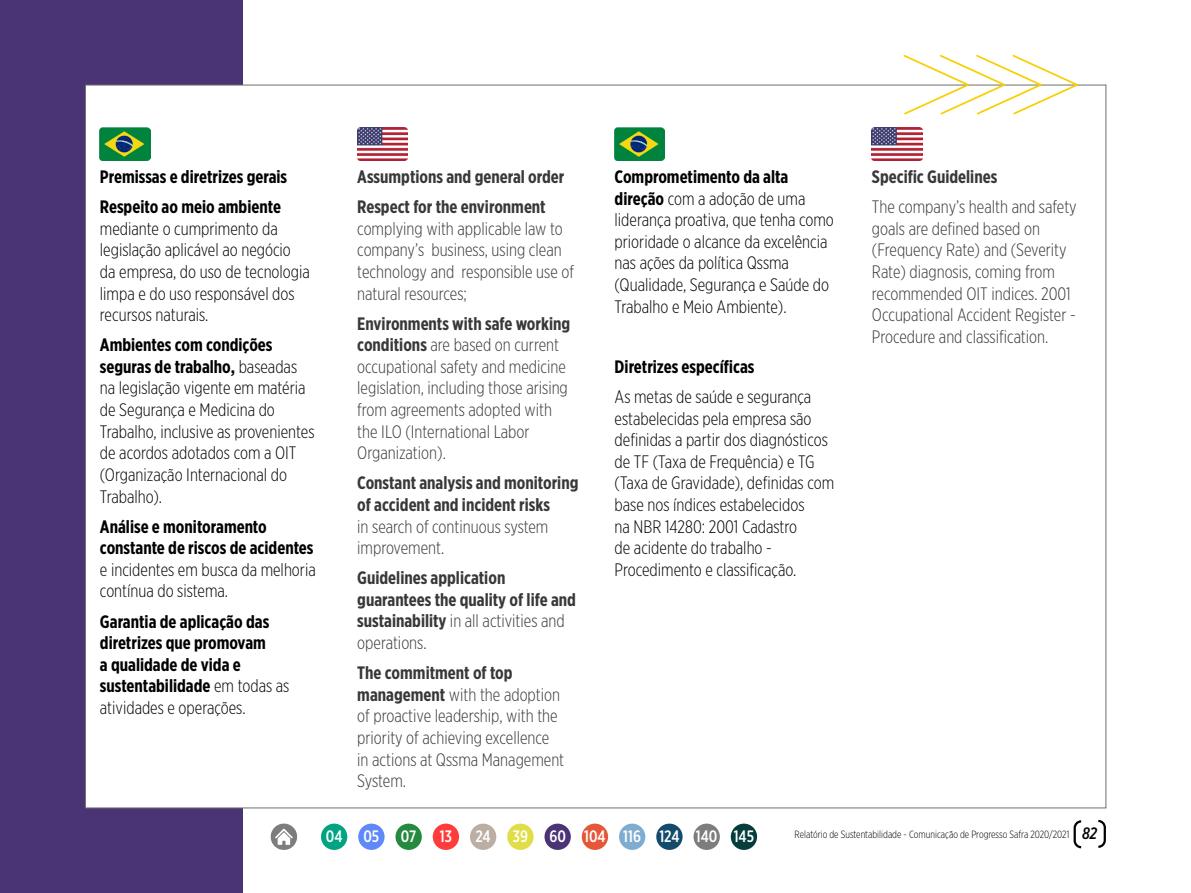
<style>
.page{position:relative;width:1191px;height:893px;background:#fff}
.page>*{position:absolute;margin:0;border:0;box-sizing:border-box;transform-origin:0 0}
.t1{font:300 18px/21.6px "Gotham X Narrow";color:#000}
.t2{font:300 18px/21.6px "Gotham X Narrow";color:#383838}
.t3{font:700 18px/21.6px "Gotham X Narrow";color:#000}
.t4{font:700 18px/21.6px "Gotham X Narrow";color:#383838}
.t5{font:500 16.5px "Gotham X Narrow";color:#fff}
.t6{font:300 10.5px "Gotham X Narrow";color:#000}
.s1{font-weight:700}
.s2{font-weight:300}
.s3{font-weight:500;font-style:italic;font-size:16.5px}
</style>
<div class="page">
<div style="left:321px;top:824px;width:26px;height:26px;background:#00a382;border-radius:50%"></div>
<div style="left:358px;top:824px;width:26px;height:26px;background:#5f88fa;border-radius:50%"></div>
<div style="left:395px;top:824px;width:27px;height:26px;background:#258a40;border-radius:50%"></div>
<div style="left:433px;top:824px;width:26px;height:26px;background:#ff3b3b;border-radius:50%"></div>
<div style="left:470px;top:824px;width:26px;height:26px;background:#bdaea3;border-radius:50%"></div>
<div style="left:507px;top:824px;width:26px;height:26px;background:#e0de48;border-radius:50%"></div>
<div style="left:544px;top:824px;width:27px;height:26px;background:#4a3475;border-radius:50%"></div>
<div style="left:582px;top:824px;width:26px;height:26px;background:#e65737;border-radius:50%"></div>
<div style="left:619px;top:824px;width:26px;height:26px;background:#7fadd1;border-radius:50%"></div>
<div style="left:656px;top:824px;width:26px;height:26px;background:#144a6b;border-radius:50%"></div>
<div style="left:693px;top:824px;width:27px;height:26px;background:#7e7d7e;border-radius:50%"></div>
<div style="left:731px;top:824px;width:26px;height:26px;background:#043d3b;border-radius:50%"></div>
<div style="left:0;top:0;width:242px;height:893px;background:#4a3475"></div>
<div style="left:85px;top:85px;width:1021px;height:723px;background:#fff"></div>
<svg style="left:903px;top:55px;width:175px;height:60px"></svg>
<img style="left:100px;top:128px;width:50px;height:33px">
<img style="left:614px;top:128px;width:51px;height:33px">
<img style="left:357px;top:128px;width:50px;height:33px">
<img style="left:872px;top:128px;width:50px;height:33px">
<svg style="left:271px;top:824px;width:26px;height:26px"></svg>
<svg style="left:1073px;top:819px;width:33px;height:30px"></svg>
<p class="t3" style="left:100px;top:162px;width:189px;line-height:30.2px">Premissas e diretrizes gerais<br>Respeito ao meio ambiente</p>
<p class="t1" style="left:100px;top:217px;width:211px">mediante o cumprimento da legislação aplicável ao negócio da empresa, do uso de tecnologia limpa e do uso responsável dos recursos naturais.</p>
<p class="t1" style="left:100px;top:334px;width:216px"><span class="s1">Ambientes com condições seguras de trabalho,</span> baseadas na legislação vigente em matéria de Segurança e Medicina do<br>Trabalho, inclusive as provenientes de acordos adotados com a OIT (Organização Internacional do<br>Trabalho).</p>
<p class="t3" style="left:100px;top:515px;width:215px">Análise e monitoramento constante de riscos de acidentes</p>
<p class="t1" style="left:100px;top:558px;width:217px">e incidentes em busca da melhoria contínua do sistema.</p>
<p class="t3" style="left:100px;top:610px;width:191px">Garantia de aplicação das diretrizes que promovam<br>a qualidade de vida e sustentabilidade <span class="s2">em todas as atividades e operações.</span></p>
<p class="t4" style="left:357px;top:161px;width:209px;line-height:30.2px">Assumptions and general order<br>Respect for the environment</p>
<p class="t2" style="left:357px;top:217px;width:218px">complying with applicable law to company’s business, using clean technology and responsible use of natural resources;</p>
<p class="t2" style="left:357px;top:312px;width:214px"><span class="s1">Environments with safe working conditions</span> are based on current occupational safety and medicine legislation, including those arising from agreements adopted with the ILO (International Labor<br>Organization).</p>
<p class="t4" style="left:357px;top:472px;width:223px">Constant analysis and monitoring of accident and incident risks</p>
<p class="t2" style="left:357px;top:515px;width:193px">in search of continuous system improvement.</p>
<p class="t4" style="left:357px;top:567px;width:220px">Guidelines application guarantees the quality of life and sustainability <span class="s2">in all activities and operations.</span></p>
<p class="t2" style="left:357px;top:662px;width:208px"><span class="s1">The commitment of top management</span> with the adoption of proactive leadership, with the priority of achieving excellence in actions at Qssma Management<br>System.</p>
<p class="t1" style="left:614px;top:166px;width:221px"><span class="s1">Comprometimento da alta direção</span> com a adoção de uma liderança proativa, que tenha como prioridade o alcance da excelência nas ações da política Qssma (Qualidade, Segurança e Saúde do<br>Trabalho e Meio Ambiente).</p>
<p class="t3" style="left:614px;top:356px;width:141px">Diretrizes específicas</p>
<p class="t1" style="left:614px;top:385px;width:221px">As metas de saúde e segurança estabelecidas pela empresa são definidas a partir dos diagnósticos de TF (Taxa de Frequência) e TG (Taxa de Gravidade), definidas com base nos índices estabelecidos<br>na NBR 14280: 2001 Cadastro<br>de acidente do trabalho -<br>Procedimento e classificação.</p>
<p class="t4" style="left:872px;top:166px;width:127px">Specific Guidelines</p>
<p class="t2" style="left:872px;top:196px;width:206px">The company’s health and safety goals are defined based on (Frequency Rate) and (Severity<br>Rate) diagnosis, coming from recommended OIT indices. 2001<br>Occupational Accident Register -<br>Procedure and classification.</p>
<p class="t5" style="left:326px;top:826px;width:18px">04</p>
<p class="t5" style="left:363px;top:826px;width:17px">05</p>
<p class="t5" style="left:401px;top:826px;width:17px">07</p>
<p class="t5" style="left:440px;top:826px;width:14px">13</p>
<p class="t5" style="left:475px;top:826px;width:17px">24</p>
<p class="t5" style="left:513px;top:826px;width:17px">39</p>
<p class="t5" style="left:549px;top:826px;width:206px">60 104 116 124 140 145</p>
<p class="t6" style="left:794px;top:828px;width:304px">Relatório de Sustentabilidade - Comunicação de Progresso Safra 2020/2021 <span class="s3">82</span></p>
</div>
